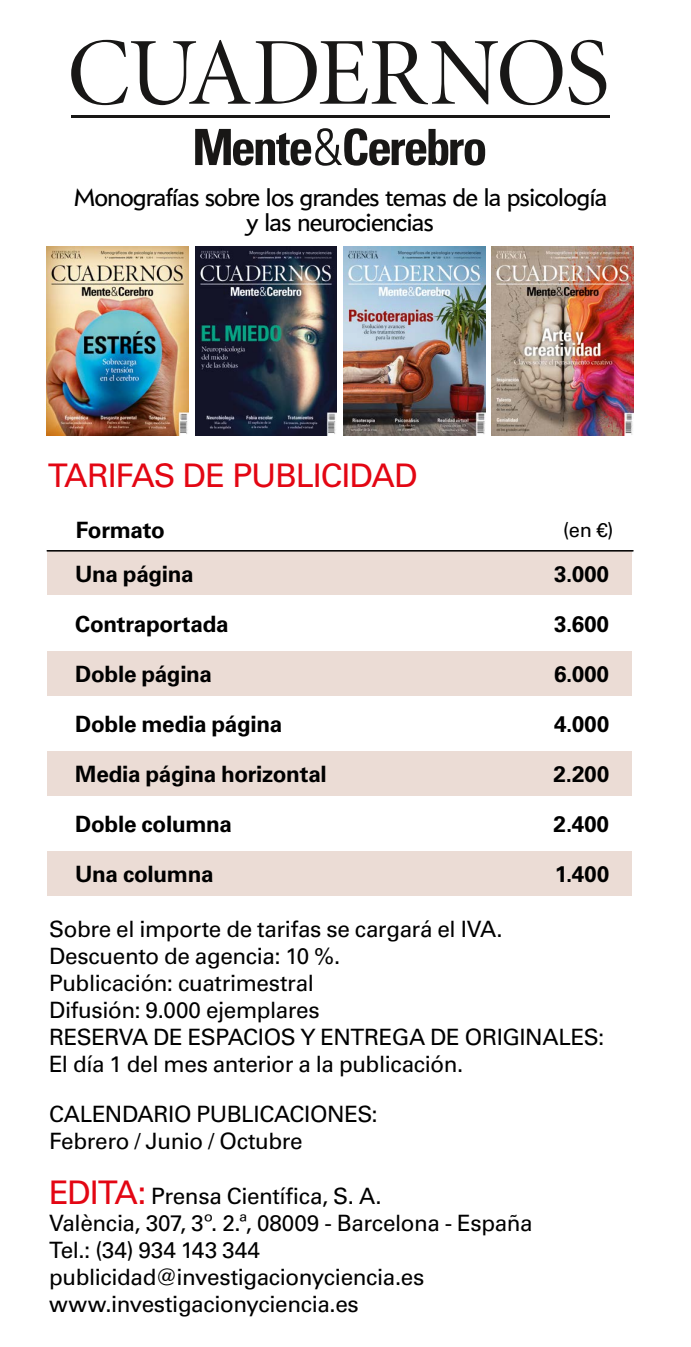
<style>
.page{position:relative;width:691px;height:1347px;background:#fff}
.page>*{position:absolute;margin:0;border:0;box-sizing:border-box;transform-origin:0 0}
.t1{font:32.5px "Univers LT Std";letter-spacing:-.035em;color:#e30613}
.t2{font:23.75px/25px "Apres";letter-spacing:-.01em;color:#000;text-align:center}
.t3{font:22.5px/27px "Univers LT Std";letter-spacing:-.015em;color:#000}
.t4{font:700 22.5px "Univers LT Std";letter-spacing:-.015em;color:#000}
.t5{font:20px "Univers LT Std";color:#000}
.s1{font-size:32.5px;color:#e30613}
</style>
<div class="page">
<div style="left:47px;top:550px;width:584px;height:45px;background:#ebdcd5"></div>
<div style="left:47px;top:651px;width:584px;height:44px;background:#ebdcd5"></div>
<div style="left:47px;top:751px;width:584px;height:44px;background:#ebdcd5"></div>
<div style="left:47px;top:851px;width:584px;height:44px;background:#ebdcd5"></div>
<hr style="left:47px;top:550px;width:586px;height:1px;background:#000">
<img style="left:47px;top:246px;width:142px;height:189px">
<img style="left:195px;top:246px;width:142px;height:189px">
<img style="left:343px;top:246px;width:142px;height:189px">
<img style="left:492px;top:246px;width:142px;height:189px">
<svg style="left:195px;top:128px;width:290px;height:38px"></svg>
<svg style="left:71px;top:40px;width:491px;height:65px"></svg>
<svg style="left:569px;top:40px;width:37px;height:65px"></svg>
<hr style="left:71px;top:115px;width:538px;height:3px;background:#181716">
<p class="t2" style="left:73px;top:184px;width:535px">Monografías sobre los grandes temas de la psicología y las neurociencias</p>
<h1 class="t1" style="left:48px;top:456px;width:371px">TARIFAS DE PUBLICIDAD</h1>
<p class="t4" style="left:76px;top:517px;width:90px">Formato</p>
<p class="t5" style="left:563px;top:518px;width:52px">(en €)</p>
<p class="t4" style="left:75px;top:560px;width:120px">Una página</p>
<p class="t4" style="left:554px;top:560px;width:56px">3.000</p>
<p class="t4" style="left:75px;top:610px;width:155px">Contraportada</p>
<p class="t4" style="left:554px;top:610px;width:57px">3.600</p>
<p class="t4" style="left:75px;top:660px;width:138px">Doble página</p>
<p class="t4" style="left:554px;top:660px;width:57px">6.000</p>
<p class="t4" style="left:75px;top:710px;width:208px">Doble media página</p>
<p class="t4" style="left:554px;top:710px;width:57px">4.000</p>
<p class="t4" style="left:75px;top:760px;width:253px">Media página horizontal</p>
<p class="t4" style="left:553px;top:760px;width:57px">2.200</p>
<p class="t4" style="left:75px;top:810px;width:158px">Doble columna</p>
<p class="t4" style="left:554px;top:810px;width:57px">2.400</p>
<p class="t4" style="left:75px;top:860px;width:140px">Una columna</p>
<p class="t4" style="left:555px;top:860px;width:56px">1.400</p>
<p class="t3" style="left:49px;top:915px;width:557px">Sobre el importe de tarifas se cargará el IVA.<br>Descuento de agencia: 10 %.<br>Publicación: cuatrimestral<br>Difusión: 9.000 ejemplares<br>RESERVA DE ESPACIOS Y ENTREGA DE ORIGINALES:<br>El día 1 del mes anterior a la publicación.</p>
<p class="t3" style="left:49px;top:1100px;width:330px">CALENDARIO PUBLICACIONES:<br>Febrero / Junio / Octubre</p>
<p class="t3" style="left:49px;top:1182px;width:485px"><span class="s1">EDITA:</span> Prensa Científica, S. A.<br>València, 307, 3º. 2.ª, 08009 - Barcelona - España Tel.: (34) 934 143 344 publicidad@investigacionyciencia.es www.investigacionyciencia.es</p>
</div>
